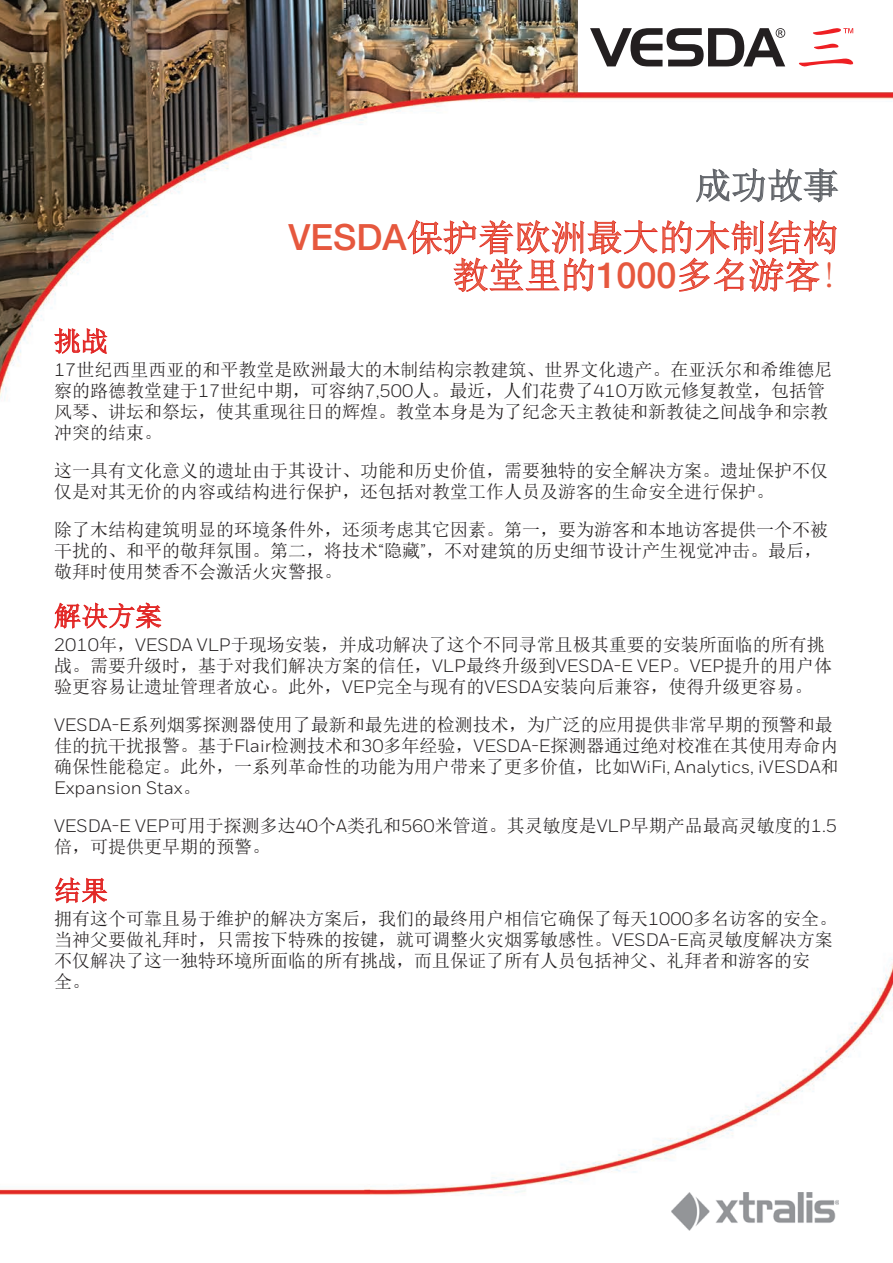
<style>
.page{position:relative;width:893px;height:1263px;background:#fff}
.page>*{position:absolute;margin:0;border:0;box-sizing:border-box;transform-origin:0 0}
.t1{font:36px/37.5px "Sim Sun";color:#e6583e;text-align:right}
.t2{font:36px "Sim Sun";color:#62656a}
.t3{font:27px "Sim Sun";color:#e22725}
.t4{font:18px/21px "Sim Sun";color:#231f20}
.t5{font:18px "Honeywell Sans";color:#231f20}
.s1{font-family:"Helvetica Neue LT";font-weight:500}
.s2{font-family:"Honeywell Sans"}
.s3{font-family:"Sim Sun"}
</style>
<div class="page">
<img style="left:0;top:0;width:893px;height:400px">
<svg style="left:407px;top:219px;width:430px;height:74px"></svg>
<img style="left:0;top:959px;width:893px;height:272px">
<svg style="left:696px;top:167px;width:143px;height:36px"></svg>
<img style="left:672px;top:1193px;width:167px;height:37px">
<svg style="left:53px;top:327px;width:55px;height:27px"></svg>
<svg style="left:54px;top:602px;width:108px;height:27px"></svg>
<svg style="left:55px;top:877px;width:53px;height:27px"></svg>
<svg style="left:590px;top:28px;width:195px;height:38px"></svg>
<svg style="left:798px;top:28px;width:55px;height:38px"></svg>
<h1 class="t2" style="left:695px;top:167px;width:146px">成功故事</h1>
<h1 class="t1" style="left:289px;top:219px;width:552px"><span class="s1">VESDA</span>保护着欧洲最大的木制结构教堂里的<span class="s1">1000</span>多名游客!</h1>
<h2 class="t3" style="left:54px;top:327px;width:55px">挑战</h2>
<p class="t4" style="left:54px;top:359px;width:780px"><span class="s2">17</span>世纪西里西亚的和平教堂是欧洲最大的木制结构宗教建筑、世界文化遗产。在亚沃尔和希维德尼察的路德教堂建于<span class="s2">17</span>世纪中期，可容纳<span class="s2">7,500</span>人。最近，人们花费了<span class="s2">410</span>万欧元修复教堂，包括管风琴、讲坛和祭坛，使其重现往日的辉煌。教堂本身是为了纪念天主教徒和新教徒之间战争和宗教冲突的结束。</p>
<p class="t4" style="left:54px;top:460px;width:775px">这一具有文化意义的遗址由于其设计、功能和历史价值，需要独特的安全解决方案。遗址保护不仅仅是对其无价的内容或结构进行保护，还包括对教堂工作人员及游客的生命安全进行保护。</p>
<p class="t4" style="left:54px;top:519px;width:775px">除了木结构建筑明显的环境条件外，还须考虑其它因素。第一，要为游客和本地访客提供一个不被干扰的、和平的敬拜氛围。第二，将技术<span class="s2">“</span>隐藏<span class="s2">”</span>，不对建筑的历史细节设计产生视觉冲击。最后，敬拜时使用焚香不会激活火灾警报。</p>
<h2 class="t3" style="left:54px;top:602px;width:109px">解决方案</h2>
<p class="t4" style="left:54px;top:634px;width:780px"><span class="s2">2010</span>年，<span class="s2">VESDA VLP</span>于现场安装，并成功解决了这个不同寻常且极其重要的安装所面临的所有挑战。需要升级时，基于对我们解决方案的信任，<span class="s2">VLP</span>最终升级到<span class="s2">VESDA-E VEP</span>。<span class="s2">VEP</span>提升的用户体验更容易让遗址管理者放心。此外，<span class="s2">VEP</span>完全与现有的<span class="s2">VESDA</span>安装向后兼容，使得升级更容易。</p>
<p class="t4" style="left:54px;top:714px;width:786px"><span class="s2">VESDA-E</span>系列烟雾探测器使用了最新和最先进的检测技术，为广泛的应用提供非常早期的预警和最佳的抗干扰报警。基于<span class="s2">Flair</span>检测技术和<span class="s2">30</span>多年经验，<span class="s2">VESDA-E</span>探测器通过绝对校准在其使用寿命内确保性能稳定。此外，一系列革命性的功能为用户带来了更多价值，比如<span class="s2">WiFi, Analytics, iVESDA</span>和</p>
<p class="t5" style="left:54px;top:777px;width:148px">Expansion Stax<span class="s3">。</span></p>
<p class="t4" style="left:54px;top:815px;width:785px"><span class="s2">VESDA-E VEP</span>可用于探测多达<span class="s2">40</span>个<span class="s2">A</span>类孔和<span class="s2">560</span>米管道。其灵敏度是<span class="s2">VLP</span>早期产品最高灵敏度的<span class="s2">1.5</span>倍，可提供更早期的预警。</p>
<h2 class="t3" style="left:54px;top:877px;width:55px">结果</h2>
<p class="t4" style="left:54px;top:908px;width:784px">拥有这个可靠且易于维护的解决方案后，我们的最终用户相信它确保了每天<span class="s2">1000</span>多名访客的安全。当神父要做礼拜时，只需按下特殊的按键，就可调整火灾烟雾敏感性。<span class="s2">VESDA-E</span>高灵敏度解决方案不仅解决了这一独特环境所面临的所有挑战，而且保证了所有人员包括神父、礼拜者和游客的安<br>全。</p>
</div>
